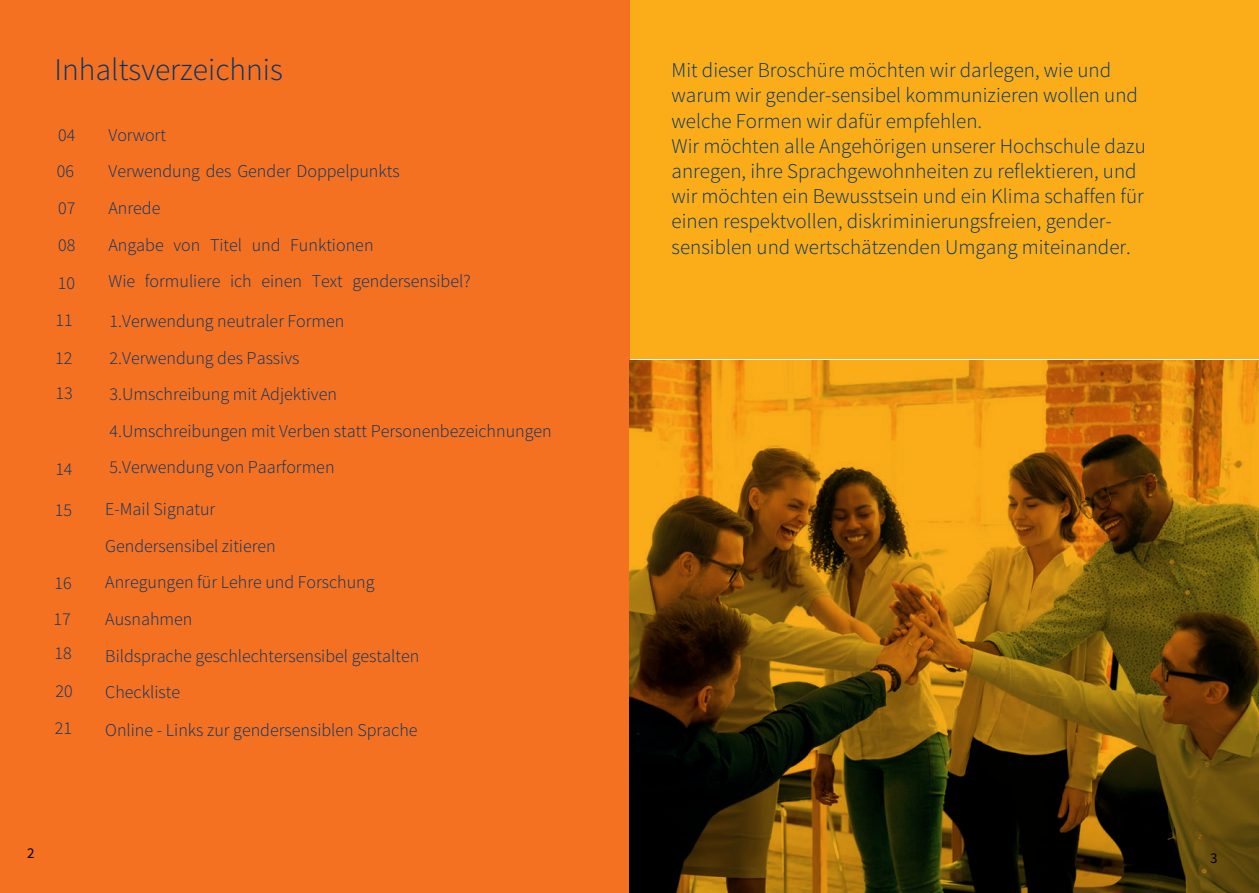
<style>
.page{position:relative;width:1259px;height:893px;background:#fff}
.page>*{position:absolute;margin:0;border:0;box-sizing:border-box;transform-origin:0 0}
.t1{font:300 31.5px "Source Sans Pro";color:#00346e}
.t2{font:300 21px/25.2px "Source Sans Pro";color:#00346e}
.t3{font:300 18px/36.6px "Source Sans Pro";color:#00346e}
.t4{font:15px "Source Sans Pro";color:#000}
</style>
<div class="page">
<div style="left:629px;top:0;width:630px;height:359px;background:#faad19"></div>
<div style="left:0;top:1px;width:629px;height:891px;background:#f37121"></div>
<img style="left:629px;top:360px;width:630px;height:533px">
<h1 class="t1" style="left:55px;top:51px;width:230px">Inhaltsverzeichnis</h1>
<p class="t3" style="left:56px;top:116px;width:21px;line-height:37px;text-align:justify">04<br>06<br>07<br>08<br>10<br>11</p>
<p class="t3" style="left:108px;top:117px;width:364px">Vorwort<br>Verwendung des Gender Doppelpunkts<br>Anrede<br>Angabe von Titel und Funktionen<br>Wie formuliere ich einen Text gendersensibel?</p>
<p class="t3" style="left:55px;top:341px;width:19px;line-height:34.5px">12<br>13</p>
<p class="t3" style="left:110px;top:303px;width:444px">1.Verwendung neutraler Formen<br>2.Verwendung des Passivs<br>3.Umschreibung mit Adjektiven<br>4.Umschreibungen mit Verben statt Personenbezeichnungen 5.Verwendung von Paarformen</p>
<p class="t3" style="left:105px;top:491px;width:315px">E-Mail Signatur<br>Gendersensibel zitieren<br>Anregungen für Lehre und Forschung<br>Ausnahmen<br>Bildsprache geschlechtersensibel gestalten<br>Checkliste<br>Online - Links zur gendersensiblen Sprache</p>
<p class="t3" style="left:55px;top:451px;width:19px">14</p>
<p class="t3" style="left:55px;top:491px;width:19px">15</p>
<p class="t3" style="left:53px;top:565px;width:20px">16<br>17</p>
<p class="t3" style="left:55px;top:634px;width:19px">18</p>
<p class="t3" style="left:55px;top:673px;width:19px">20</p>
<p class="t3" style="left:55px;top:709px;width:19px">21</p>
<p class="t4" style="left:27px;top:844px;width:9px">2</p>
<p class="t2" style="left:671px;top:58px;width:476px">Mit dieser Broschüre möchten wir darlegen, wie und warum wir gender-sensibel kommunizieren wollen und welche Formen wir dafür empfehlen.<br>Wir möchten alle Angehörigen unserer Hochschule dazu anregen, ihre Sprachgewohnheiten zu reflektieren, und wir möchten ein Bewusstsein und ein Klima schaffen für einen respektvollen, diskriminierungsfreien, gender&shy;sensiblen und wertschätzenden Umgang miteinander.</p>
<p class="t4" style="left:1210px;top:848px;width:9px">3</p>
</div>
